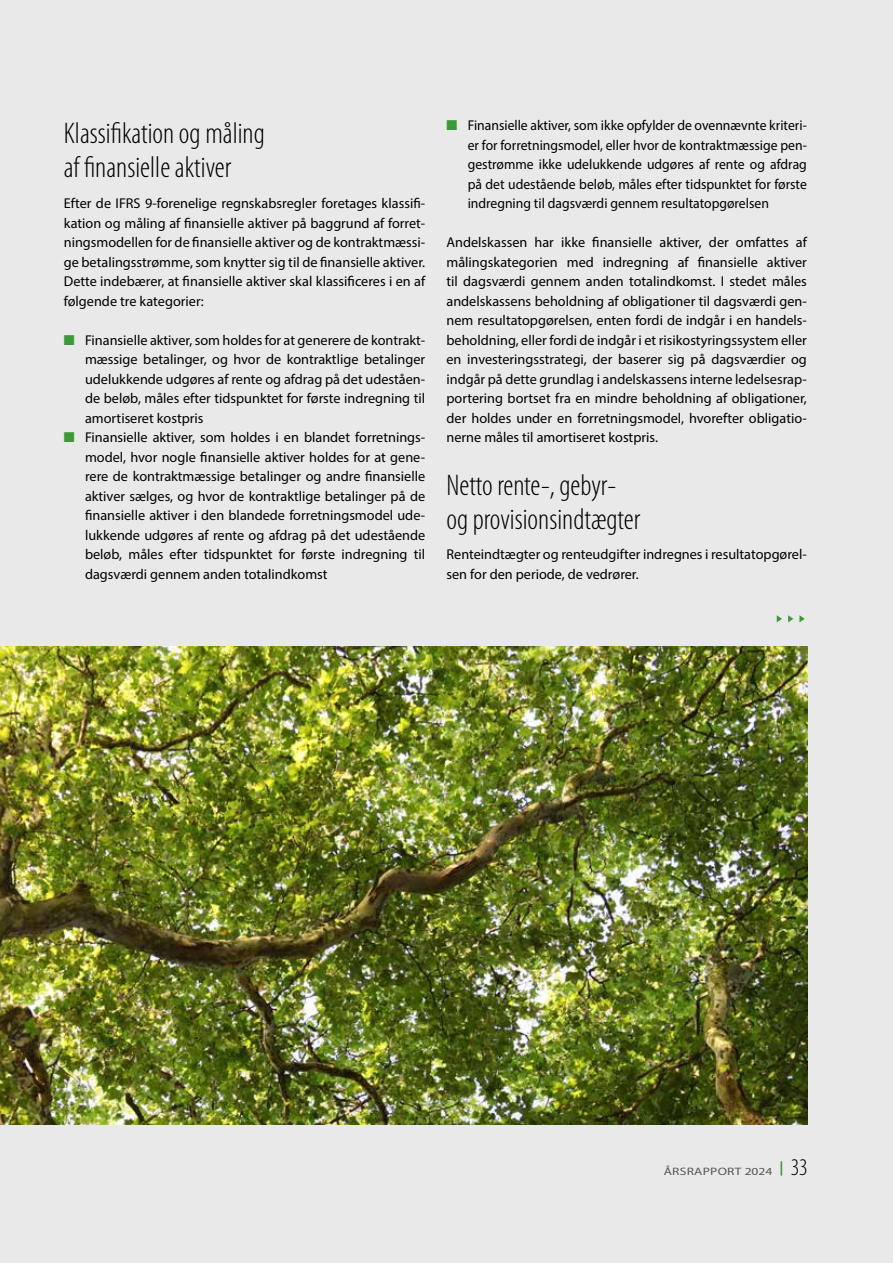
<style>
.page{position:relative;width:893px;height:1263px;background:#e9e9e9}
.page>*{position:absolute;margin:0;border:0;box-sizing:border-box;transform-origin:0 0}
.t1{font:300 condensed 30px/34.5px "Myriad Pro";color:#000}
.t2{font:14.25px/19.5px "Myriad Pro";color:#000;text-align:justify}
.t3{font:14.25px/19.5px "Myriad Pro";color:#000;text-align:justify;scale:.96 1}
.t4{font:10.8px "Myriad Pro";letter-spacing:.02em;color:#565655;scale:1.25 1}
.s1{color:#3b9937}
.s2{font-weight:300;font-stretch:condensed;font-size:24px;color:#000}
</style>
<div class="page">
<img style="left:0;top:646px;width:808px;height:479px">
<svg style="left:777px;top:615px;width:28px;height:7px"></svg>
<h1 class="t1" style="left:64px;top:116px;width:203px">Klassifikation og måling af finansielle aktiver</h1>
<p class="t2" style="left:64px;top:194px;width:363px">Efter de IFRS 9-forenelige regnskabsregler foretages klassifi&shy;kation og måling af finansielle aktiver på baggrund af forret&shy;ningsmodellen for de finansielle aktiver og de kontraktmæssi&shy;ge betalingsstrømme, som knytter sig til de finansielle aktiver.<br>Dette indebærer, at finansielle aktiver skal klassificeres i en af følgende tre kategorier:</p>
<p class="t2" style="left:85px;top:330px;width:342px;text-indent:-21px"><span class="s1">■</span> Finansielle aktiver, som holdes for at generere de kontrakt&shy;mæssige betalinger, og hvor de kontraktlige betalinger udelukkende udgøres af rente og afdrag på det udeståen&shy;de beløb, måles efter tidspunktet for første indregning til amortiseret kostpris</p>
<p class="t2" style="left:85px;top:427px;width:342px;text-indent:-21px"><span class="s1">■</span> Finansielle aktiver, som holdes i en blandet forretnings&shy;model, hvor nogle finansielle aktiver holdes for at gene&shy;rere de kontraktmæssige betalinger og andre finansielle aktiver sælges, og hvor de kontraktlige betalinger på de finansielle aktiver i den blandede forretningsmodel ude&shy;lukkende udgøres af rente og afdrag på det udestående beløb, måles efter tidspunktet for første indregning til dagsværdi gennem anden totalindkomst</p>
<p class="t3" style="left:468px;top:116px;width:355px;text-indent:-21px"><span class="s1">■</span> Finansielle aktiver, som ikke opfylder de ovennævnte kriteri&shy;er for forretningsmodel, eller hvor de kontraktmæssige pen&shy;gestrømme ikke udelukkende udgøres af rente og afdrag på det udestående beløb, måles efter tidspunktet for første indregning til dagsværdi gennem resultatopgørelsen</p>
<p class="t2" style="left:446px;top:233px;width:362px">Andelskassen har ikke finansielle aktiver, der omfattes af målingskategorien med indregning af finansielle aktiver til dagsværdi gennem anden totalindkomst. I stedet måles andelskassens beholdning af obligationer til dagsværdi gen&shy;nem resultatopgørelsen, enten fordi de indgår i en handels&shy;beholdning, eller fordi de indgår i et risikostyringssystem eller en investeringsstrategi, der baserer sig på dagsværdier og indgår på dette grundlag i andelskassens interne ledelsesrap&shy;portering bortset fra en mindre beholdning af obligationer, der holdes under en forretningsmodel, hvorefter obligatio&shy;nerne måles til amortiseret kostpris.</p>
<h1 class="t1" style="left:446px;top:468px;width:195px">Netto rente-, gebyr&shy;og provisionsindtægter</h1>
<p class="t2" style="left:446px;top:545px;width:362px">Renteindtægter og renteudgifter indregnes i resultatopgørel&shy;sen for den periode, de vedrører.</p>
<p class="t4" style="left:664px;top:1164px;width:117px">ÅRSRAPPORT 2024 <sup>|</sup> <span class="s2">33</span></p>
</div>
